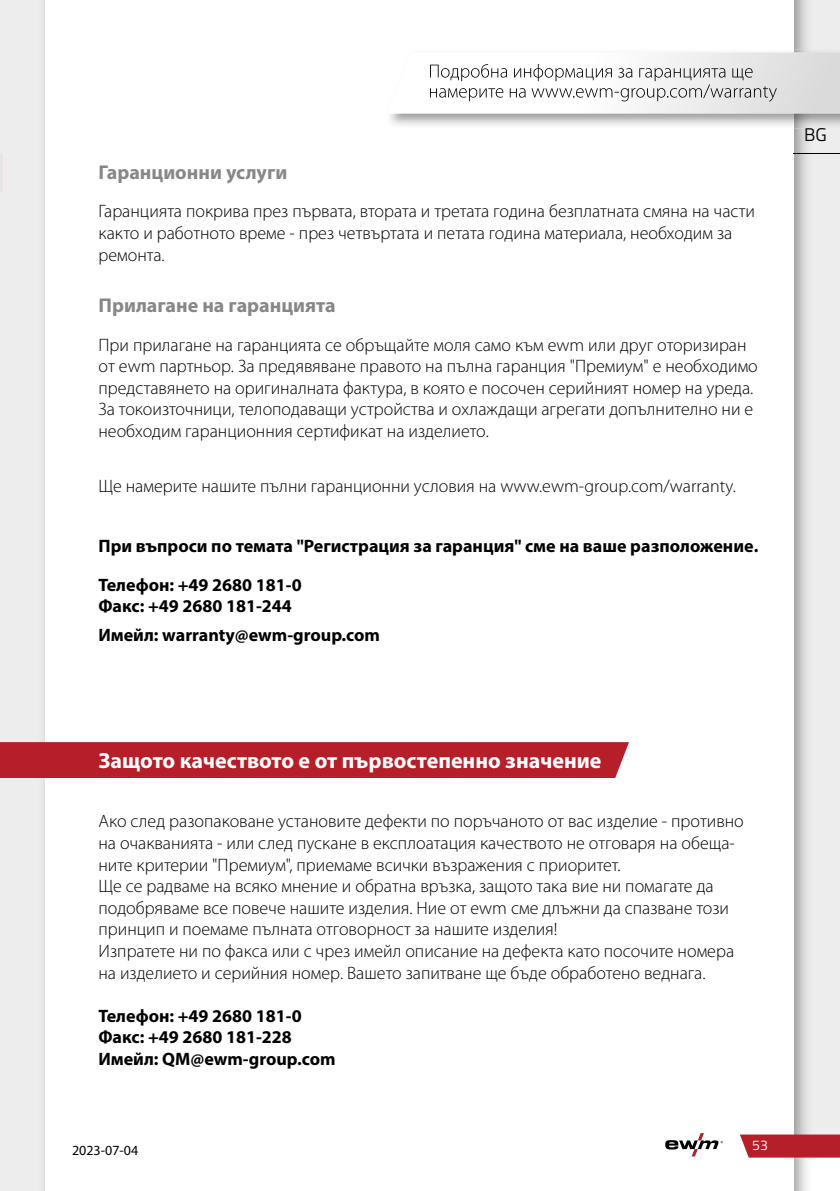
<style>
.page{position:relative;width:840px;height:1191px;background:#fff}
.page>*{position:absolute;margin:0;border:0;box-sizing:border-box;transform-origin:0 0}
.t1{font:700 22px "Myriad Pro";color:#fff}
.t2{font:700 20px "Myriad Pro";color:#878787}
.t3{font:18.4px "Titillium Text";color:#000}
.t4{font:300 18px/21.6px "Myriad Pro";color:#000}
.t5{font:700 18px/21.6px "Myriad Pro";color:#000}
.t6{font:14px "Myriad Pro";color:#000}
.t7{font:14px "Titillium Text";color:#fff}
.t8{font:12px "Myriad Pro";color:#000}
</style>
<div class="page">
<div style="left:0;top:0;width:45px;height:1191px;background:#ededed"></div>
<div style="left:793px;top:0;width:46px;height:1144px;background:#ededed"></div>
<img style="left:793px;top:0;width:18px;height:1191px">
<img style="left:44px;top:0;width:1px;height:1191px">
<svg style="left:740px;top:1134px;width:99px;height:23px;background:#ba2d36"></svg>
<svg style="left:665px;top:1133px;width:57px;height:23px"></svg>
<div style="left:0;top:742px;width:628px;height:36px;background:#b61f29"></div>
<svg style="left:389px;top:52px;width:450px;height:61px"></svg>
<img style="left:430px;top:64px;width:323px;height:17px">
<img style="left:429px;top:84px;width:347px;height:18px">
<hr style="left:0;top:154px;width:2px;height:38px;background:#eae5e4">
<hr style="left:793px;top:154px;width:46px;height:1px;background:#000">
<p class="t2" style="left:98px;top:159px;width:190px">Гаранционни услуги</p>
<p class="t4" style="left:98px;top:201px;width:657px">Гаранцията покрива през първата, втората и третата година безплатната смяна на части както и работното време - през четвъртата и петата година материала, необходим за ремонта.</p>
<p class="t2" style="left:98px;top:292px;width:238px">Прилагане на гаранцията</p>
<p class="t4" style="left:98px;top:334px;width:660px">При прилагане на гаранцията се обръщайте моля само към ewm или друг оторизиран от ewm партньор. За предявяване правото на пълна гаранция "Премиум" е необходимо представянето на оригиналната фактура, в която е посочен серийният номер на уреда.<br>За токоизточници, телоподаващи устройства и охлаждащи агрегати допълнително ни е необходим гаранционния сертификат на изделието.</p>
<p class="t4" style="left:98px;top:475px;width:638px">Ще намерите нашите пълни гаранционни условия на www.ewm-group.com/warranty.</p>
<p class="t5" style="left:98px;top:526px;width:661px;line-height:38.6px">При въпроси по темата "Регистрация за гаранция" сме на ваше разположение.<br>Телефон: +49 2680 181-0</p>
<p class="t5" style="left:98px;top:591px;width:283px;line-height:28.8px">Факс: +49 2680 181-244<br>Имейл: warranty@ewm-group.com</p>
<p class="t3" style="left:803px;top:121px;width:24px">BG</p>
<p class="t1" style="left:98px;top:746px;width:504px">Защото качеството е от първостепенно значение</p>
<p class="t4" style="left:98px;top:811px;width:646px">Ако след разопаковане установите дефекти по поръчаното от вас изделие - противно на очакванията - или след пускане в експлоатация качеството не отговаря на обеща&shy;ните критерии "Премиум", приемаме всички възражения с приоритет.<br>Ще се радваме на всяко мнение и обратна връзка, защото така вие ни помагате да подобряваме все повече нашите изделия. Ние от ewm сме длъжни да спазване този принцип и поемаме пълната отговорност за нашите изделия!<br>Изпратете ни по факса или с чрез имейл описание на дефекта като посочите номера на изделието и серийния номер. Вашето запитване ще бъде обработено веднага.</p>
<p class="t5" style="left:98px;top:1004px;width:238px">Телефон: +49 2680 181-0<br>Факс: +49 2680 181-228<br>Имейл: QM@ewm-group.com</p>
<p class="t6" style="left:72px;top:1142px;width:68px">2023-07-04</p>
<p class="t8" style="left:71px;top:1143px;width:58px">2025-01-10</p>
<p class="t7" style="left:751px;top:1134px;width:17px">53</p>
</div>
